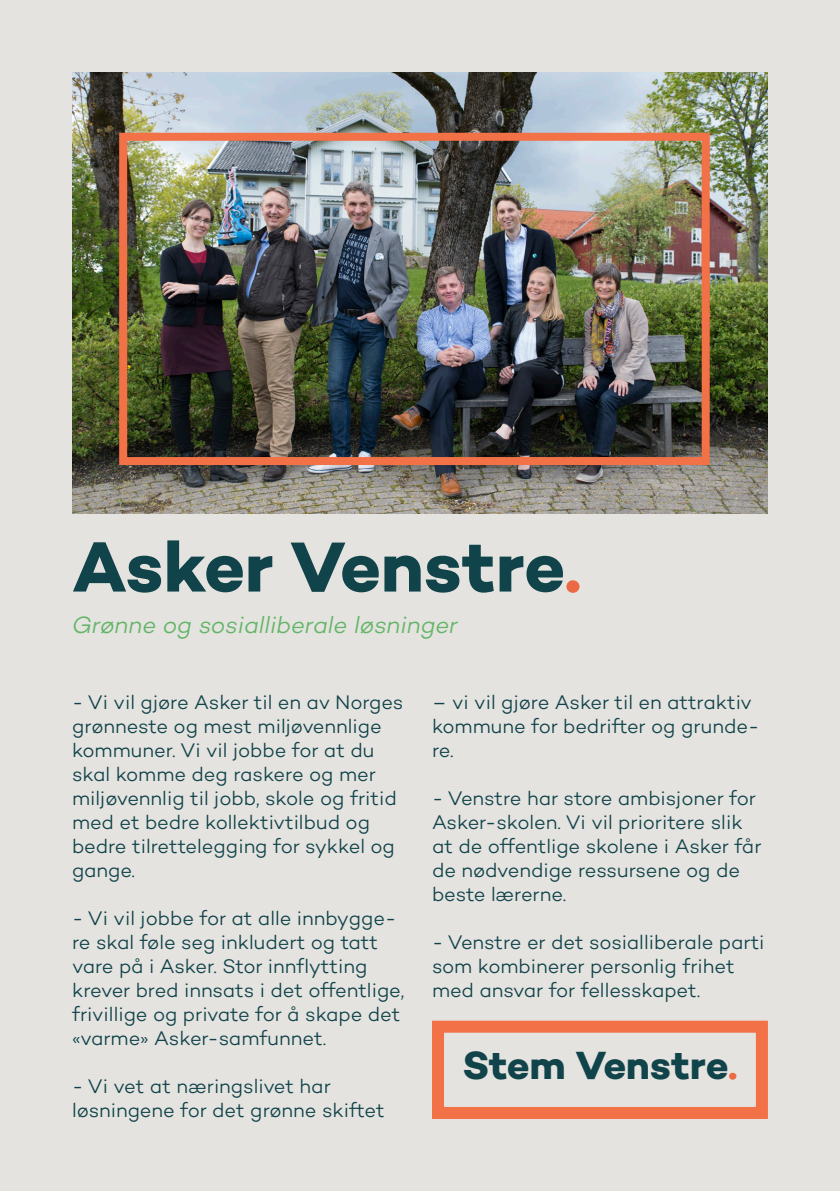
<style>
.page{position:relative;width:840px;height:1191px;background:#fff}
.page>*{position:absolute;margin:0;border:0;box-sizing:border-box;transform-origin:0 0}
.t1{font:700 72px "Campton";letter-spacing:-.01em;color:#11434a}
.t2{font:700 40px "Campton";letter-spacing:-.01em;color:#11434a}
.t3{font:italic 300 24px "Campton";letter-spacing:-.005em;color:#64b568}
.t4{font:300 20px/24px "Campton";letter-spacing:-.005em;color:#11434a}
.s1{color:#eb6a43}
</style>
<div class="page">
<div style="left:0;top:0;width:839px;height:1191px;background:#e4e3df"></div>
<div style="left:432px;top:1020px;width:335px;height:99px;border:12px solid #f37147"></div>
<img style="left:72px;top:72px;width:695px;height:441px">
<div style="left:119px;top:133px;width:590px;height:332px;border:8px solid #f37147"></div>
<p class="t1" style="left:72px;top:521px;width:510px">Asker Venstre<span class="s1">.</span></p>
<p class="t3" style="left:72px;top:610px;width:387px">Grønne og sosialliberale løsninger</p>
<p class="t4" style="left:72px;top:690px;width:333px">- Vi vil gjøre Asker til en av Norges grønneste og mest miljøvennlige kommuner. Vi vil jobbe for at du skal komme deg raskere og mer miljøvennlig til jobb, skole og fritid med et bedre kollektivtilbud og bedre tilrettelegging for sykkel og gange.</p>
<p class="t4" style="left:72px;top:906px;width:333px">- Vi vil jobbe for at alle innbygge&shy;re skal føle seg inkludert og tatt vare på i Asker. Stor innflytting krever bred innsats i det offentlige, frivillige og private for å skape det «varme» Asker-samfunnet.</p>
<p class="t4" style="left:72px;top:1074px;width:260px">- Vi vet at næringslivet har</p>
<p class="t4" style="left:72px;top:1098px;width:314px">løsningene for det grønne skiftet</p>
<p class="t4" style="left:432px;top:690px;width:328px">– vi vil gjøre Asker til en attraktiv kommune for bedrifter og grunde&shy;re.</p>
<p class="t4" style="left:432px;top:786px;width:331px">- Venstre har store ambisjoner for<br>Asker-skolen. Vi vil prioritere slik at de offentlige skolene i Asker får de nødvendige ressursene og de beste lærerne.</p>
<p class="t4" style="left:432px;top:930px;width:334px">- Venstre er det sosialliberale parti som kombinerer personlig frihet med ansvar for fellesskapet.</p>
<p class="t2" style="left:462px;top:1040px;width:276px">Stem Venstre<span class="s1">.</span></p>
</div>
